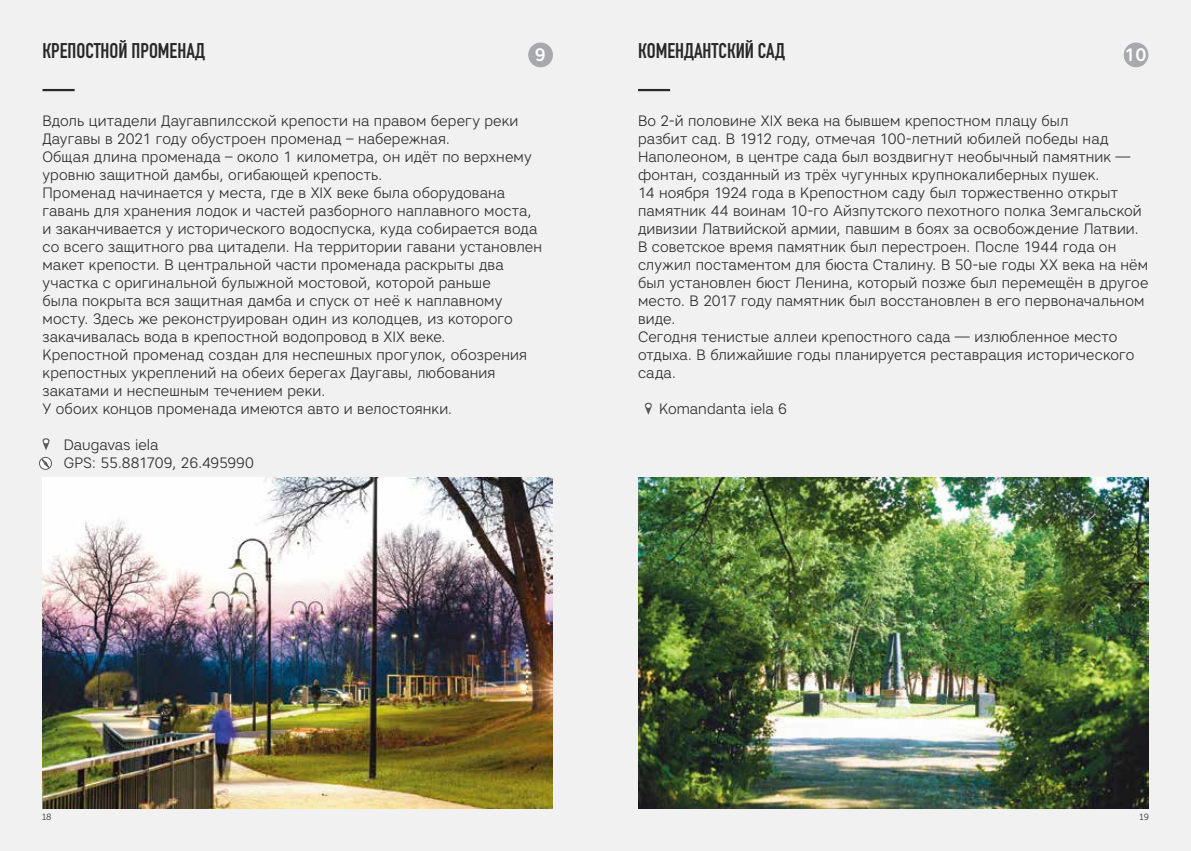
<style>
.page{position:relative;width:1191px;height:851px;background:#fff}
.page>*{position:absolute;margin:0;border:0;box-sizing:border-box;transform-origin:0 0}
.t1{font:700 21px "DIN Condensed";color:#292829}
.t2{font:500 18px "Artico";color:#fff}
.t3{font:300 15px/18px "Artico";letter-spacing:.01em;color:#292829}
.t4{font:9px "Museo Sans Cyrl 300";color:#383839}
</style>
<div class="page">
<div style="left:0;top:0;width:1191px;height:850px;background:#f1f1f2"></div>
<hr style="left:43px;top:89px;width:32px;height:2px;background:#292829">
<hr style="left:638px;top:89px;width:32px;height:2px;background:#292829">
<img style="left:43px;top:477px;width:510px;height:331px">
<img style="left:638px;top:477px;width:510px;height:331px">
<svg style="left:645px;top:402px;width:7px;height:12px"></svg>
<svg style="left:43px;top:438px;width:7px;height:12px"></svg>
<svg style="left:39px;top:457px;width:12px;height:12px"></svg>
<div style="left:39px;top:457px;width:13px;height:12px;border:1px solid #58595b;border-radius:50%"></div>
<svg style="left:42px;top:459px;width:7px;height:9px"></svg>
<div style="left:528px;top:43px;width:25px;height:24px;background:#a7a9ac;border-radius:50%"></div>
<div style="left:1123px;top:43px;width:25px;height:24px;background:#a7a9ac;border-radius:50%"></div>
<h1 class="t1" style="left:43px;top:36px;width:164px">КРЕПОСТНОЙ ПРОМЕНАД</h1>
<p class="t2" style="left:534px;top:43px;width:13px">9</p>
<h1 class="t1" style="left:638px;top:36px;width:148px">КОМЕНДАНТСКИЙ САД</h1>
<p class="t2" style="left:1124px;top:43px;width:24px">10</p>
<p class="t3" style="left:43px;top:111px;width:501px">Вдоль цитадели Даугавпилсской крепости на правом берегу реки Даугавы в 2021 году обустроен променад – набережная.<br>Общая длина променада – около 1 километра, он идёт по верхнему уровню защитной дамбы, огибающей крепость.<br>Променад начинается у места, где в XIX веке была оборудована гавань для хранения лодок и частей разборного наплавного моста, и заканчивается у исторического водоспуска, куда собирается вода со всего защитного рва цитадели. На территории гавани установлен макет крепости. В центральной части променада раскрыты два участка с оригинальной булыжной мостовой, которой раньше<br>была покрыта вся защитная дамба и спуск от неё к наплавному мосту. Здесь же реконструирован один из колодцев, из которого закачивалась вода в крепостной водопровод в XIX веке.<br>Крепостной променад создан для неспешных прогулок, обозрения крепостных укреплений на обеих берегах Даугавы, любования закатами и неспешным течением реки.<br>У обоих концов променада имеются авто и велостоянки.</p>
<p class="t3" style="left:64px;top:435px;width:192px">Daugavas iela<br>GPS: 55.881709, 26.495990</p>
<p class="t3" style="left:638px;top:111px;width:512px">Во 2-й половине XIX века на бывшем крепостном плацу был<br>разбит сад. В 1912 году, отмечая 100-летний юбилей победы над Наполеоном, в центре сада был воздвигнут необычный памятник — фонтан, созданный из трёх чугунных крупнокалиберных пушек.<br>14 ноября 1924 года в Крепостном саду был торжественно открыт памятник 44 воинам 10-го Айзпутского пехотного полка Земгальской дивизии Латвийской армии, павшим в боях за освобождение Латвии.<br>В советское время памятник был перестроен. После 1944 года он служил постаментом для бюста Сталину. В 50-ые годы XX века на нём был установлен бюст Ленина, который позже был перемещён в другое место. В 2017 году памятник был восстановлен в его первоначальном виде.<br>Сегодня тенистые аллеи крепостного сада — излюбленное место отдыха. В ближайшие годы планируется реставрация исторического сада.</p>
<p class="t3" style="left:659px;top:399px;width:129px">Komandanta iela 6</p>
<p class="t4" style="left:42px;top:811px;width:11px">18</p>
<p class="t4" style="left:1139px;top:811px;width:11px">19</p>
</div>
